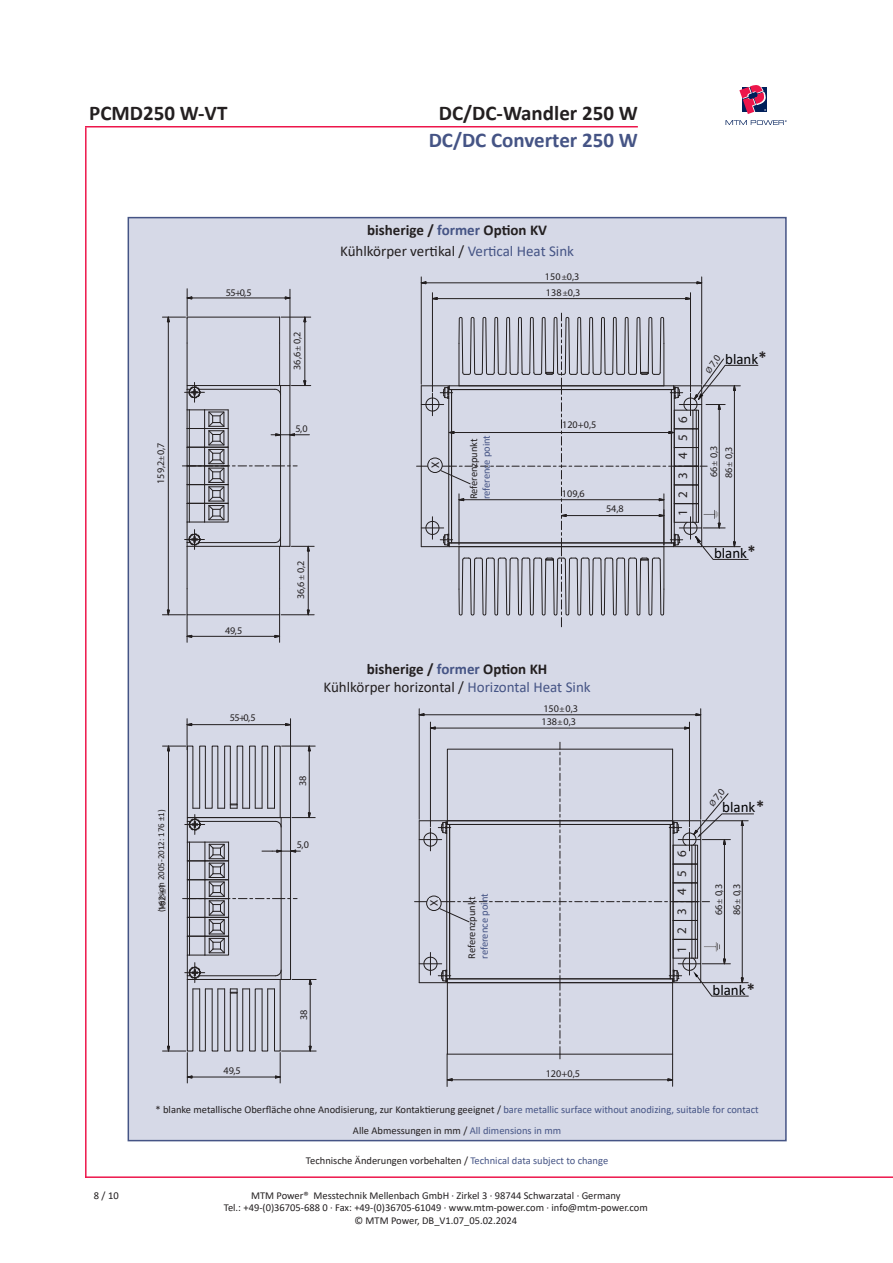
<style>
.page{position:relative;width:893px;height:1263px;background:#fff}
.page>*{position:absolute;margin:0;border:0;box-sizing:border-box;transform-origin:0 0}
.t1{font:700 21px/27px "Calibri";color:#455485;text-align:center}
.t2{font:700 21px "Calibri";color:#231f20}
.t3{font:15px/21.6px "Calibri";color:#231f20;text-align:center}
.t4{font:15px "Calibri";color:#000001}
.t5{font:13.05px "Myriad Pro";letter-spacing:.935em;color:#231f20}
.t6{font:12px "Calibri";color:#231f20}
.t7{font:10.5px/12.6px "Calibri";color:#231f20;text-align:center}
.t8{font:10.5px "Calibri";letter-spacing:-.01em;color:#455485}
.t9{font:10.2px/18px "Myriad Pro";color:#231f20}
.t10{font:9px "Calibri";color:#231f20}
.s1{color:#231f20}
.s2{font-weight:700}
.s3{font-weight:700;color:#455485}
.s4{color:#455485}
.s5{font-size:8.55px}
.s6{font-weight:700;font-size:16.5px;color:#231f20}
</style>
<div class="page">
<hr style="left:85px;top:1176px;width:808px;height:2px;background:#ed164b">
<hr style="left:85px;top:127px;width:2px;height:1051px;background:#ed164b">
<hr style="left:85px;top:126px;width:553px;height:1px;background:#ed164b">
<svg style="left:726px;top:85px;width:61px;height:40px"></svg>
<div style="left:128px;top:217px;width:659px;height:924px;background:#d6d9e7;border:2px solid #455485"></div>
<hr style="left:279px;top:343px;width:1px;height:43px;background:#231f20">
<hr style="left:187px;top:343px;width:1px;height:43px;background:#231f20">
<svg style="left:279px;top:318px;width:1px;height:25px"></svg>
<hr style="left:187px;top:317px;width:93px;height:1px;background:#231f20">
<hr style="left:187px;top:546px;width:1px;height:43px;background:#231f20">
<hr style="left:279px;top:546px;width:1px;height:43px;background:#231f20">
<hr style="left:187px;top:614px;width:93px;height:1px;background:#231f20">
<hr style="left:168px;top:322px;width:1px;height:288px;background:#231f20">
<hr style="left:192px;top:636px;width:83px;height:1px;background:#231f20">
<svg style="left:274px;top:589px;width:8px;height:53px"></svg>
<svg style="left:162px;top:589px;width:30px;height:53px"></svg>
<svg style="left:307px;top:609px;width:3px;height:7px"></svg>
<hr style="left:308px;top:551px;width:1px;height:59px;background:#231f20">
<hr style="left:281px;top:614px;width:33px;height:1px;background:#231f20">
<svg style="left:303px;top:316px;width:3px;height:6px"></svg>
<hr style="left:305px;top:322px;width:1px;height:59px;background:#231f20">
<hr style="left:281px;top:317px;width:30px;height:1px;background:#231f20">
<svg style="left:285px;top:296px;width:5px;height:3px"></svg>
<hr style="left:192px;top:298px;width:93px;height:1px;background:#231f20">
<hr style="left:290px;top:289px;width:1px;height:97px;background:#231f20">
<svg style="left:162px;top:289px;width:30px;height:54px"></svg>
<svg style="left:182px;top:380px;width:132px;height:171px"></svg>
<svg style="left:446px;top:1078px;width:7px;height:3px"></svg>
<svg style="left:667px;top:1078px;width:7px;height:3px"></svg>
<hr style="left:452px;top:1079px;width:216px;height:1px;background:#231f20">
<hr style="left:672px;top:1054px;width:1px;height:32px;background:#231f20">
<hr style="left:447px;top:1054px;width:1px;height:32px;background:#231f20">
<svg style="left:275px;top:1075px;width:5px;height:3px"></svg>
<svg style="left:186px;top:1075px;width:6px;height:3px"></svg>
<hr style="left:192px;top:1077px;width:83px;height:1px;background:#231f20">
<hr style="left:187px;top:1052px;width:1px;height:31px;background:#231f20">
<hr style="left:280px;top:1052px;width:1px;height:31px;background:#231f20">
<hr style="left:290px;top:719px;width:1px;height:98px;background:#231f20">
<svg style="left:163px;top:744px;width:153px;height:309px"></svg>
<svg style="left:285px;top:723px;width:5px;height:3px"></svg>
<svg style="left:186px;top:723px;width:6px;height:3px"></svg>
<hr style="left:192px;top:724px;width:94px;height:1px;background:#231f20">
<hr style="left:187px;top:719px;width:1px;height:31px;background:#231f20">
<svg style="left:415px;top:216px;width:343px;height:843px"></svg>
<img style="left:702px;top:508px;width:16px;height:12px">
<img style="left:702px;top:940px;width:18px;height:14px">
<p class="t2" style="left:89px;top:98px;width:140px">PCMD250 W-VT</p>
<p class="t1" style="left:429px;top:99px;width:211px"><span class="s1">DC/DC-Wandler 250 W<br></span>DC/DC Converter 250 W</p>
<p class="t3" style="left:340px;top:218px;width:235px"><span class="s2">bisherige /</span> <span class="s3">former</span> <span class="s2">Option KV<br></span>Kühlkörper vertikal / <span class="s4">Vertical Heat Sink</span></p>
<p class="t9" style="left:152px;top:484px;width:43px;rotate:-90deg">159,2<span class="s5">±</span>0,7</p>
<p class="t9" style="left:545px;top:267px;width:36px">150<span class="s5">±</span>0,3</p>
<p class="t9" style="left:226px;top:283px;width:27px">55+0,5</p>
<p class="t9" style="left:546px;top:284px;width:36px">138<span class="s5">±</span>0,3</p>
<p class="t9" style="left:288px;top:370px;width:40px;rotate:-90deg">36,6<span class="s5">±</span> 0,2</p>
<p class="t4" style="left:725px;top:348px;width:43px">blank<span class="s6">*</span></p>
<p class="t9" style="left:699px;top:366px;width:21px;rotate:-54deg"><span class="s5">Ø</span> 7,0</p>
<p class="t9" style="left:296px;top:420px;width:14px">5,0</p>
<p class="t6" style="left:427px;top:468px;width:8px;rotate:-90deg">X</p>
<p class="t7" style="left:467px;top:499px;width:62px;rotate:-90deg">Referenzpunkt</p>
<p class="t8" style="left:479px;top:499px;width:66px;rotate:-90deg">reference point</p>
<p class="t9" style="left:562px;top:416px;width:36px">120+0,5</p>
<p class="t9" style="left:562px;top:484px;width:24px">109,6</p>
<p class="t9" style="left:606px;top:500px;width:19px">54,8</p>
<p class="t5" style="left:675px;top:515px;width:101px;rotate:-90deg">123456</p>
<p class="t9" style="left:704px;top:477px;width:32px;rotate:-90deg">66<span class="s5">±</span> 0,3</p>
<p class="t9" style="left:720px;top:478px;width:32px;rotate:-90deg">86<span class="s5">±</span> 0,3</p>
<p class="t4" style="left:714px;top:543px;width:43px">blank<span class="s6">*</span></p>
<p class="t9" style="left:291px;top:599px;width:40px;rotate:-90deg">36,6<span class="s5">±</span> 0,2</p>
<p class="t9" style="left:225px;top:622px;width:19px">49,5</p>
<p class="t3" style="left:323px;top:660px;width:269px;line-height:18px"><span class="s2">bisherige /</span> <span class="s3">former</span> <span class="s2">Option KH<br></span>Kühlkörper horizontal / <span class="s4">Horizontal Heat Sink</span></p>
<p class="t9" style="left:230px;top:709px;width:27px">55+0,5</p>
<p class="t9" style="left:227px;top:712px;width:27px">55+0,5</p>
<p class="t9" style="left:546px;top:697px;width:36px">150<span class="s5">±</span>0,3</p>
<p class="t9" style="left:543px;top:700px;width:36px">150<span class="s5">±</span>0,3</p>
<p class="t9" style="left:544px;top:709px;width:36px">138<span class="s5">±</span>0,3</p>
<p class="t9" style="left:541px;top:712px;width:36px">138<span class="s5">±</span>0,3</p>
<p class="t9" style="left:294px;top:786px;width:12px;rotate:-90deg">38</p>
<p class="t9" style="left:291px;top:789px;width:12px;rotate:-90deg">38</p>
<p class="t9" style="left:706px;top:796px;width:21px;rotate:-50deg"><span class="s5">Ø</span> 7,0</p>
<p class="t9" style="left:703px;top:799px;width:21px;rotate:-50deg"><span class="s5">Ø</span> 7,0</p>
<p class="t4" style="left:725px;top:794px;width:35px">blank</p>
<p class="t4" style="left:722px;top:797px;width:44px">blank<span class="s6">*</span></p>
<p class="t10" style="left:155px;top:912px;width:104px;rotate:-90deg">(version 2005-2012: 176 ±1)</p>
<p class="t9" style="left:297px;top:836px;width:14px">5,0</p>
<p class="t9" style="left:294px;top:839px;width:14px">5,0</p>
<p class="t5" style="left:676px;top:950px;width:104px;rotate:-90deg">123456</p>
<p class="t5" style="left:674px;top:953px;width:104px;rotate:-90deg">123456</p>
<p class="t9" style="left:153px;top:911px;width:29px;rotate:-90deg">162 <span class="s5">±</span>1</p>
<p class="t9" style="left:712px;top:912px;width:33px;rotate:-90deg">66<span class="s5">±</span> 0,3<br>86<span class="s5">±</span> 0,3</p>
<p class="t9" style="left:150px;top:914px;width:29px;rotate:-90deg">162 <span class="s5">±</span>1</p>
<p class="t9" style="left:709px;top:915px;width:33px;rotate:-90deg">66<span class="s5">±</span> 0,3<br>86<span class="s5">±</span> 0,3</p>
<p class="t7" style="left:465px;top:959px;width:64px;rotate:-90deg">Referenzpunkt</p>
<p class="t8" style="left:477px;top:959px;width:67px;rotate:-90deg">reference point</p>
<p class="t6" style="left:426px;top:906px;width:8px;rotate:-90deg">X</p>
<p class="t9" style="left:223px;top:1061px;width:19px">49,5</p>
<p class="t9" style="left:221px;top:1064px;width:19px">49,5</p>
<p class="t9" style="left:295px;top:1020px;width:12px;rotate:-90deg">38</p>
<p class="t9" style="left:292px;top:1023px;width:12px;rotate:-90deg">38</p>
<p class="t9" style="left:548px;top:1061px;width:36px">120+0,5</p>
<p class="t9" style="left:546px;top:1064px;width:36px">120+0,5</p>
<p class="t4" style="left:715px;top:976px;width:35px">blank</p>
<p class="t4" style="left:712px;top:979px;width:44px">blank<span class="s6">*</span></p>
<p class="t7" style="left:155px;top:1102px;width:605px">* blanke metallische Oberfläche ohne Anodisierung, zur Kontaktierung geeignet / <span class="s4">bare metallic surface without anodizing, suitable for contact</span></p>
<p class="t7" style="left:353px;top:1124px;width:210px">Alle Abmessungen in mm / <span class="s4">All dimensions in mm</span></p>
<p class="t7" style="left:94px;top:1188px;width:26px">8 / 10</p>
<p class="t7" style="left:306px;top:1153px;width:304px">Technische Änderungen vorbehalten / <span class="s4">Technical data subject to change</span></p>
<p class="t7" style="left:224px;top:1188px;width:426px">MTM Power® Messtechnik Mellenbach GmbH · Zirkel 3 · 98744 Schwarzatal · Germany<br>Tel.: +49-(0)36705-688 0 · Fax: +49-(0)36705-61049 · www.mtm-power.com · info@mtm-power.com © MTM Power, DB_V1.07_05.02.2024</p>
</div>
